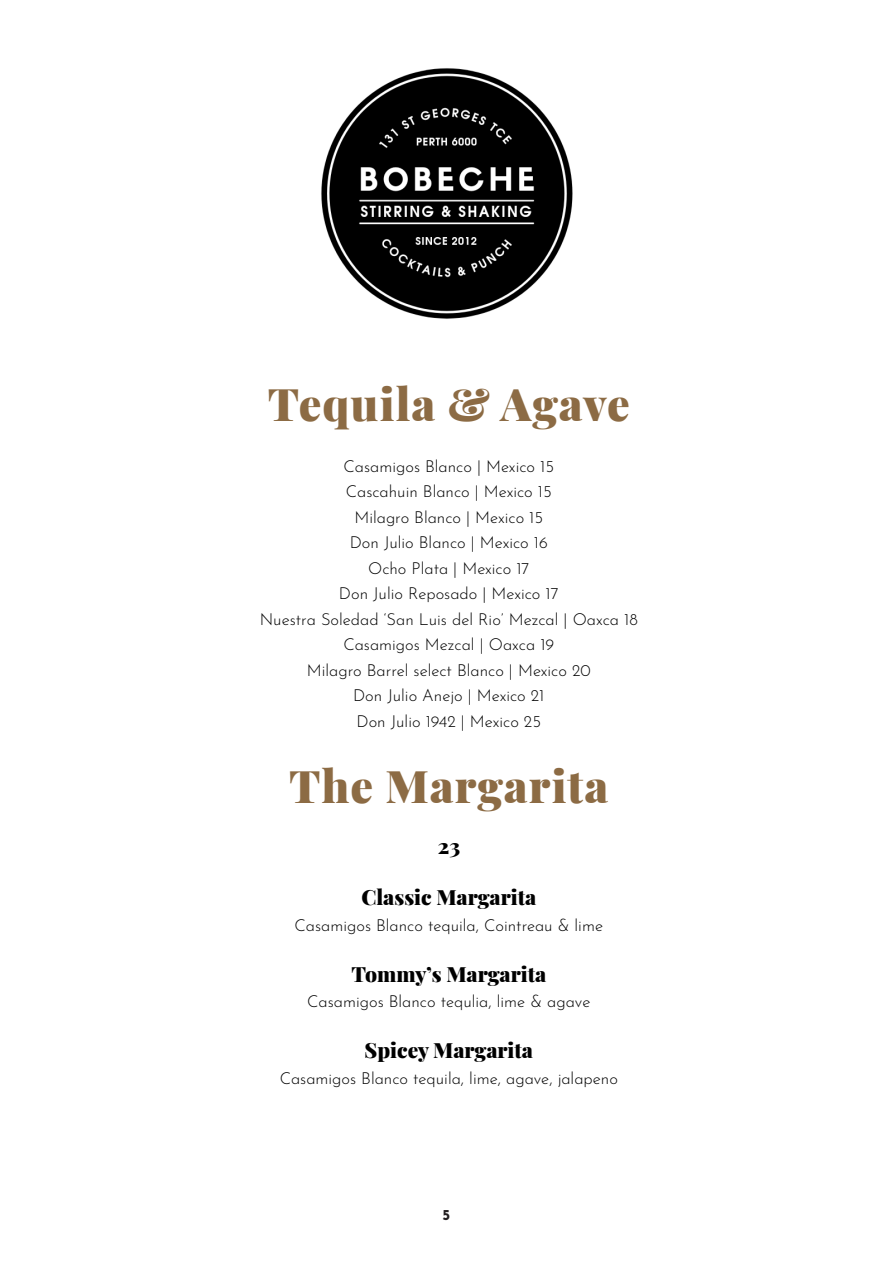
<style>
.page{position:relative;width:893px;height:1263px;background:#fff}
.page>*{position:absolute;margin:0;border:0;box-sizing:border-box;transform-origin:0 0}
.t1{font:900 45px "Playfair Display";letter-spacing:.025em;color:#8c6b44}
.Body_Copy{font:900 21px "Playfair Display";color:#000}
.Body_Copy-2{font:300 16.5px "Josefin Sans";color:#000}
.t2{font:700 15px "Josefin Sans";color:#231f20}
</style>
<div class="page">
<img style="left:321px;top:68px;width:252px;height:251px">
<p class="t1" style="left:268px;top:368px;width:363px">Tequila &amp; Agave</p>
<p class="Body_Copy-2" style="left:344px;top:453px;width:212px">Casamigos Blanco | Mexico 15</p>
<p class="Body_Copy-2" style="left:346px;top:479px;width:208px">Cascahuin Blanco | Mexico 15</p>
<p class="Body_Copy-2" style="left:354px;top:504px;width:190px">Milagro Blanco | Mexico 15</p>
<p class="Body_Copy-2" style="left:350px;top:530px;width:200px">Don Julio Blanco | Mexico 16</p>
<p class="Body_Copy-2" style="left:368px;top:555px;width:163px">Ocho Plata | Mexico 17</p>
<p class="Body_Copy-2" style="left:339px;top:581px;width:221px">Don Julio Reposado | Mexico 17</p>
<p class="Body_Copy-2" style="left:260px;top:606px;width:380px">Nuestra Soledad ‘San Luis del Rio’ Mezcal | Oaxca 18</p>
<p class="Body_Copy-2" style="left:343px;top:632px;width:212px">Casamigos Mezcal | Oaxca 19</p>
<p class="Body_Copy-2" style="left:307px;top:657px;width:285px">Milagro Barrel select Blanco | Mexico 20</p>
<p class="Body_Copy-2" style="left:353px;top:683px;width:193px">Don Julio Anejo | Mexico 21</p>
<p class="Body_Copy-2" style="left:357px;top:708px;width:186px">Don Julio 1942 | Mexico 25</p>
<p class="t1" style="left:289px;top:751px;width:321px">The Margarita</p>
<p class="Body_Copy" style="left:438px;top:830px;width:24px">23</p>
<p class="Body_Copy" style="left:361px;top:881px;width:176px">Classic Margarita</p>
<p class="Body_Copy-2" style="left:295px;top:912px;width:310px">Casamigos Blanco tequila, Cointreau &amp; lime</p>
<p class="Body_Copy" style="left:351px;top:957px;width:196px">Tommy’s Margarita</p>
<p class="Body_Copy-2" style="left:307px;top:989px;width:285px">Casamigos Blanco tequlia, lime &amp; agave</p>
<p class="Body_Copy" style="left:365px;top:1034px;width:170px">Spicey Margarita</p>
<p class="Body_Copy-2" style="left:280px;top:1065px;width:340px">Casamigos Blanco tequila, lime, agave, jalapeno</p>
<p class="t2" style="left:443px;top:1204px;width:9px">5</p>
</div>
